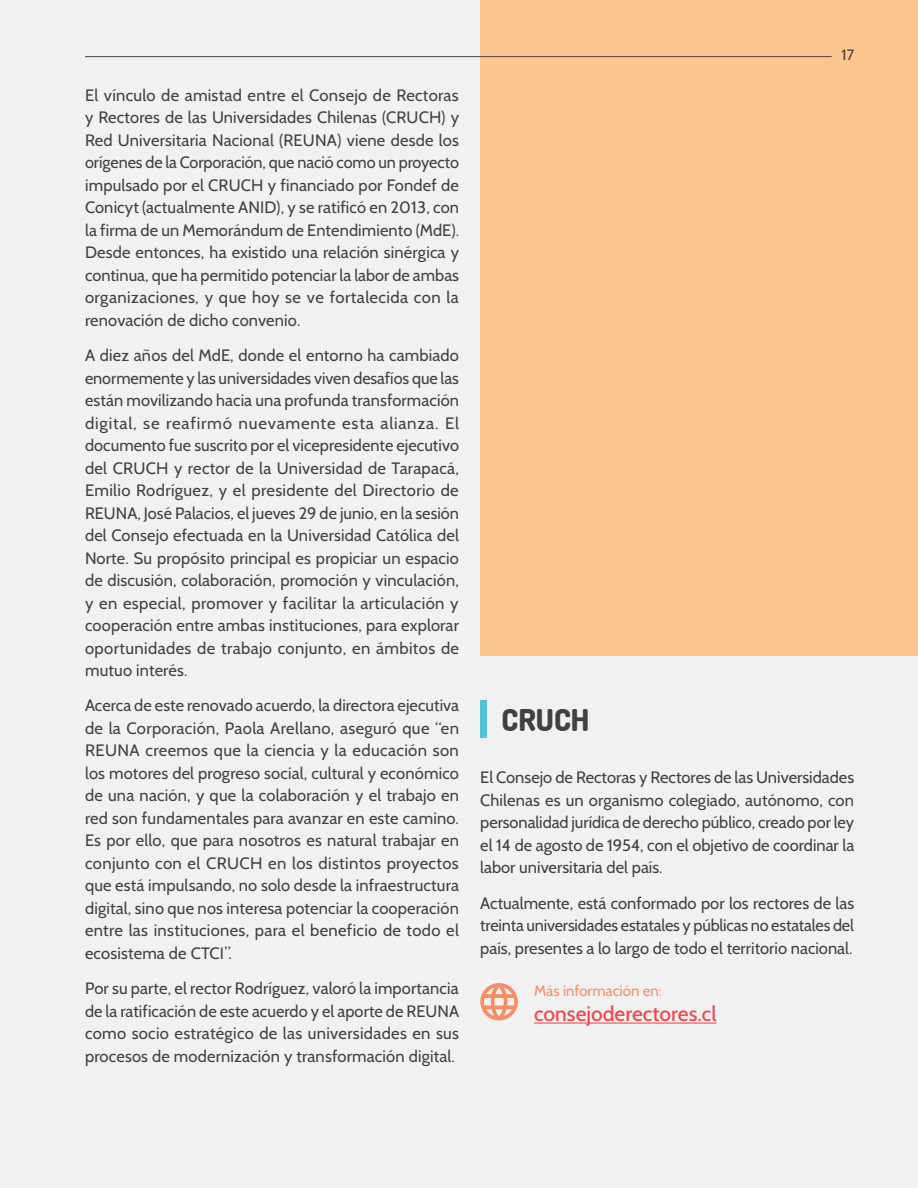
<style>
.page{position:relative;width:918px;height:1188px;background:#f1f1f2}
.page>*{position:absolute;margin:0;border:0;box-sizing:border-box;transform-origin:0 0}
.t1{font:800 30px "Dosis";color:#414042}
.t2{font:500 21px "Cabin";color:#ef484f}
.t3{font:16.5px/22.5px "Cabin";letter-spacing:.01em;color:#414042;text-align:justify}
.t4{font:15px "Cabin";color:#f78e61}
.t5{font:15px "Cabin";color:#414042}
</style>
<div class="page">
<div style="left:480px;top:0;width:438px;height:655px;background:#fcc58f"></div>
<div style="left:480px;top:700px;width:7px;height:38px;background:#50c6d4"></div>
<svg style="left:480px;top:983px;width:38px;height:38px"></svg>
<hr style="left:534px;top:1023px;width:183px;height:1px;background:#ef484f">
<hr style="left:85px;top:56px;width:747px;height:1px;background:#414042">
<p class="t3" style="left:85px;top:84px;width:376px">El vínculo de amistad entre el Consejo de Rectoras y Rectores de las Universidades Chilenas (CRUCH) y Red Universitaria Nacional (REUNA) viene desde los orígenes de la Corporación, que nació como un proyecto impulsado por el CRUCH y financiado por Fondef de Conicyt (actualmente ANID), y se ratificó en 2013, con la firma de un Memorándum de Entendimiento (MdE).<br>Desde entonces, ha existido una relación sinérgica y continua, que ha permitido potenciar la labor de ambas organizaciones, y que hoy se ve fortalecida con la renovación de dicho convenio.</p>
<p class="t3" style="left:85px;top:344px;width:376px">A diez años del MdE, donde el entorno ha cambiado enormemente y las universidades viven desafíos que las están movilizando hacia una profunda transformación digital, se reafirmó nuevamente esta alianza. El documento fue suscrito por el vicepresidente ejecutivo del CRUCH y rector de la Universidad de Tarapacá, Emilio Rodríguez, y el presidente del Directorio de REUNA, José Palacios, el jueves 29 de junio, en la sesión del Consejo efectuada en la Universidad Católica del Norte. Su propósito principal es propiciar un espacio de discusión, colaboración, promoción y vinculación, y en especial, promover y facilitar la articulación y cooperación entre ambas instituciones, para explorar oportunidades de trabajo conjunto, en ámbitos de mutuo interés.</p>
<p class="t3" style="left:85px;top:694px;width:376px">Acerca de este renovado acuerdo, la directora ejecutiva de la Corporación, Paola Arellano, aseguró que “en REUNA creemos que la ciencia y la educación son los motores del progreso social, cultural y económico de una nación, y que la colaboración y el trabajo en red son fundamentales para avanzar en este camino.<br>Es por ello, que para nosotros es natural trabajar en conjunto con el CRUCH en los distintos proyectos que está impulsando, no solo desde la infraestructura digital, sino que nos interesa potenciar la cooperación entre las instituciones, para el beneficio de todo el ecosistema de CTCI”.</p>
<p class="t3" style="left:85px;top:977px;width:376px">Por su parte, el rector Rodríguez, valoró la importancia de la ratificación de este acuerdo y el aporte de REUNA como socio estratégico de las universidades en sus procesos de modernización y transformación digital.</p>
<p class="t5" style="left:841px;top:45px;width:14px">17</p>
<h1 class="t1" style="left:502px;top:700px;width:89px">CRUCH</h1>
<p class="t3" style="left:480px;top:766px;width:376px">El Consejo de Rectoras y Rectores de las Universidades Chilenas es un organismo colegiado, autónomo, con personalidad jurídica de derecho público, creado por ley el 14 de agosto de 1954, con el objetivo de coordinar la labor universitaria del país.</p>
<p class="t3" style="left:480px;top:892px;width:375px">Actualmente, está conformado por los rectores de las treinta universidades estatales y públicas no estatales del país, presentes a lo largo de todo el territorio nacional.</p>
<p class="t4" style="left:534px;top:982px;width:129px">Más información en:</p>
<p class="t2" style="left:534px;top:1001px;width:184px">consejoderectores.cl</p>
</div>
